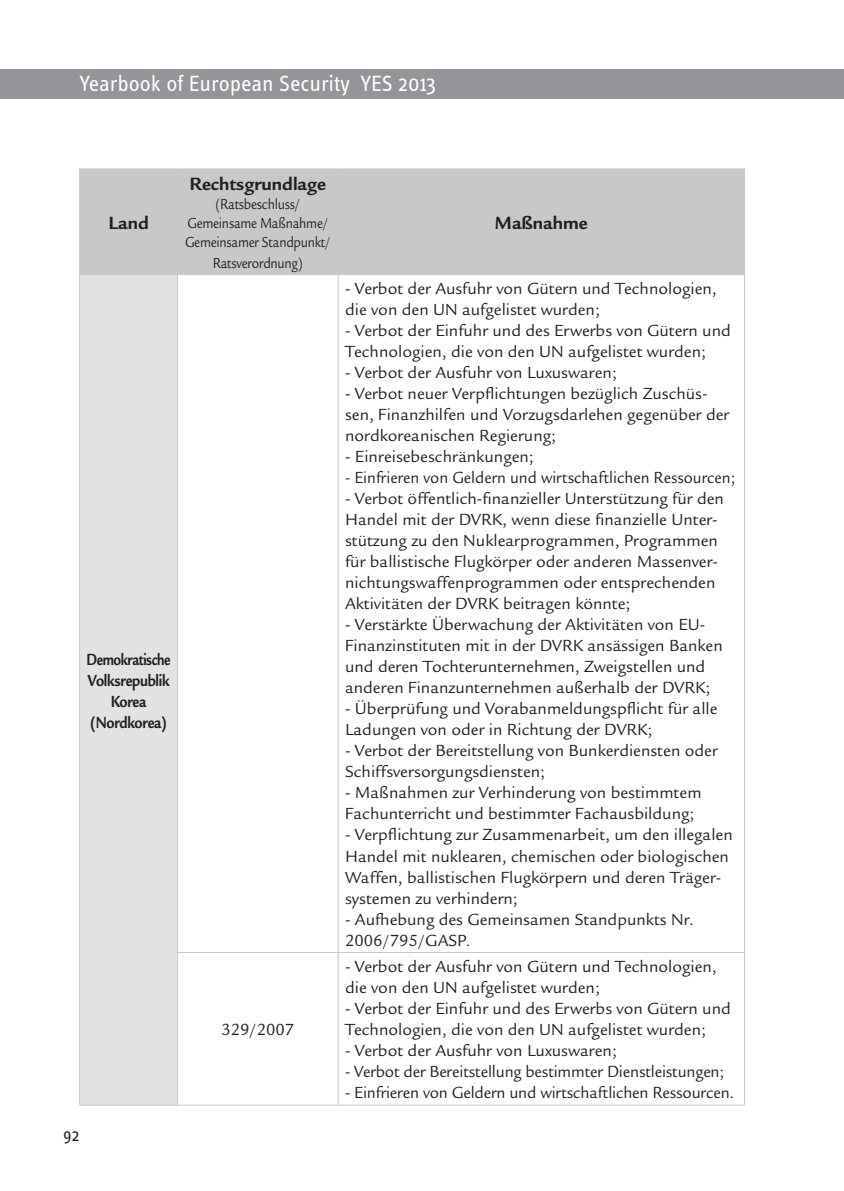
<style>
.page{position:relative;width:844px;height:1191px;background:#fff}
.page>*{position:absolute;margin:0;border:0;box-sizing:border-box;transform-origin:0 0}
.t1{font:22.75px "Info OT Text";letter-spacing:-.01em;color:#fff}
.t2{font:700 19.25px "Legacy Sans";color:#231f20}
.t3{font:17.5px/21px "Legacy Sans";color:#231f20}
.t4{font:17.5px "Legacy Sans";color:#231f20;scale:.96 1}
.t5{font:17.5px "Legacy Sans";color:#231f20;scale:.94 1}
.t6{font:700 17.5px/21px "Legacy Sans";letter-spacing:-.02em;color:#231f20;text-align:center;scale:.79 1}
.t7{font:17.5px "Info OT Text";color:#231f20}
.t8{font:15.75px/18.9px "Legacy Sans";letter-spacing:-.02em;color:#231f20;text-align:center;scale:.86 1}
</style>
<div class="page">
<div style="left:0;top:69px;width:843px;height:30px;background:#939598"></div>
<div style="left:80px;top:170px;width:664px;height:104px;background:#c7c8ca"></div>
<div style="left:80px;top:274px;width:97px;height:831px;background:#e1e2e4"></div>
<hr style="left:79px;top:275px;width:1px;height:677px;background:#c7c8ca">
<hr style="left:79px;top:952px;width:1px;height:153px;background:#c7c8ca">
<hr style="left:177px;top:275px;width:1px;height:677px;background:#c7c8ca">
<hr style="left:338px;top:275px;width:1px;height:677px;background:#c7c8ca">
<hr style="left:744px;top:275px;width:1px;height:677px;background:#c7c8ca">
<hr style="left:177px;top:952px;width:161px;height:1px;background:#c7c8ca">
<hr style="left:177px;top:952px;width:1px;height:153px;background:#c7c8ca">
<hr style="left:338px;top:952px;width:406px;height:1px;background:#c7c8ca">
<hr style="left:338px;top:952px;width:1px;height:153px;background:#c7c8ca">
<hr style="left:744px;top:952px;width:1px;height:153px;background:#c7c8ca">
<hr style="left:79px;top:169px;width:98px;height:1px;background:#c7c8ca">
<hr style="left:79px;top:169px;width:1px;height:105px;background:#c7c8ca">
<hr style="left:177px;top:169px;width:161px;height:1px;background:#c7c8ca">
<hr style="left:177px;top:169px;width:1px;height:105px;background:#c7c8ca">
<hr style="left:338px;top:169px;width:406px;height:1px;background:#c7c8ca">
<hr style="left:338px;top:169px;width:1px;height:105px;background:#c7c8ca">
<hr style="left:744px;top:169px;width:1px;height:105px;background:#c7c8ca">
<hr style="left:79px;top:274px;width:98px;height:1px;background:#c7c8ca">
<hr style="left:177px;top:274px;width:161px;height:1px;background:#c7c8ca">
<hr style="left:338px;top:274px;width:406px;height:1px;background:#c7c8ca">
<hr style="left:79px;top:1104px;width:98px;height:1px;background:#c7c8ca">
<hr style="left:177px;top:1104px;width:161px;height:1px;background:#c7c8ca">
<hr style="left:338px;top:1104px;width:406px;height:1px;background:#c7c8ca">
<h1 class="t1" style="left:79px;top:69px;width:358px">Yearbook of European Security YES 2013</h1>
<p class="t2" style="left:108px;top:212px;width:42px">Land</p>
<p class="t2" style="left:189px;top:173px;width:138px">Rechtsgrundlage</p>
<p class="t8" style="left:185px;top:194px;width:171px">(Ratsbeschluss/<br>Gemeinsame Maßnahme/<br>Gemeinsamer Standpunkt/</p>
<p class="t8" style="left:213px;top:253px;width:106px">Ratsverordnung)</p>
<p class="t2" style="left:495px;top:212px;width:94px">Maßnahme</p>
<p class="t6" style="left:87px;top:649px;width:108px">Demokratische<br>Volksrepublik<br>Korea (Nordkorea)</p>
<p class="t7" style="left:63px;top:1124px;width:18px">92</p>
<p class="t3" style="left:221px;top:1019px;width:74px">329/2007</p>
<p class="t3" style="left:345px;top:278px;width:373px">- Verbot der Ausfuhr von Gütern und Technologien, die von den UN aufgelistet wurden;</p>
<p class="t3" style="left:345px;top:320px;width:387px">- Verbot der Einfuhr und des Erwerbs von Gütern und<br>Technologien, die von den UN aufgelistet wurden;</p>
<p class="t3" style="left:345px;top:362px;width:273px">- Verbot der Ausfuhr von Luxuswaren;</p>
<p class="t3" style="left:345px;top:383px;width:386px">- Verbot neuer Verpflichtungen bezüglich Zuschüs&shy;sen, Finanzhilfen und Vorzugsdarlehen gegenüber der nordkoreanischen Regierung;</p>
<p class="t3" style="left:345px;top:446px;width:190px">- Einreisebeschränkungen;</p>
<p class="t5" style="left:345px;top:468px;width:416px">- Einfrieren von Geldern und wirtschaftlichen Ressourcen;</p>
<p class="t3" style="left:345px;top:488px;width:380px">- Verbot öffentlich-finanzieller Unterstützung für den Handel mit der DVRK, wenn diese finanzielle Unter&shy;stützung zu den Nuklearprogrammen, Programmen für ballistische Flugkörper oder anderen Massenver&shy;nichtungswaffenprogrammen oder entsprechenden Aktivitäten der DVRK beitragen könnte;</p>
<p class="t3" style="left:345px;top:614px;width:379px">- Verstärkte Überwachung der Aktivitäten von EU-Finanzinstituten mit in der DVRK ansässigen Banken und deren Tochterunternehmen, Zweigstellen und anderen Finanzunternehmen außerhalb der DVRK;</p>
<p class="t3" style="left:345px;top:698px;width:374px">- Überprüfung und Vorabanmeldungspflicht für alle<br>Ladungen von oder in Richtung der DVRK;</p>
<p class="t3" style="left:345px;top:740px;width:374px">- Verbot der Bereitstellung von Bunkerdiensten oder<br>Schiffsversorgungsdiensten;</p>
<p class="t3" style="left:345px;top:782px;width:358px">- Maßnahmen zur Verhinderung von bestimmtem<br>Fachunterricht und bestimmter Fachausbildung;</p>
<p class="t3" style="left:345px;top:824px;width:389px">- Verpflichtung zur Zusammenarbeit, um den illegalen Handel mit nuklearen, chemischen oder biologischen Waffen, ballistischen Flugkörpern und deren Träger&shy;systemen zu verhindern;</p>
<p class="t3" style="left:345px;top:908px;width:350px">- Aufhebung des Gemeinsamen Standpunkts Nr.<br>2006/795/GASP.</p>
<p class="t3" style="left:345px;top:956px;width:373px">- Verbot der Ausfuhr von Gütern und Technologien, die von den UN aufgelistet wurden;</p>
<p class="t3" style="left:345px;top:998px;width:387px">- Verbot der Einfuhr und des Erwerbs von Gütern und<br>Technologien, die von den UN aufgelistet wurden;</p>
<p class="t3" style="left:345px;top:1040px;width:273px">- Verbot der Ausfuhr von Luxuswaren;</p>
<p class="t4" style="left:345px;top:1061px;width:396px">- Verbot der Bereitstellung bestimmter Dienstleistungen;</p>
<p class="t4" style="left:345px;top:1082px;width:407px">- Einfrieren von Geldern und wirtschaftlichen Ressourcen.</p>
</div>
